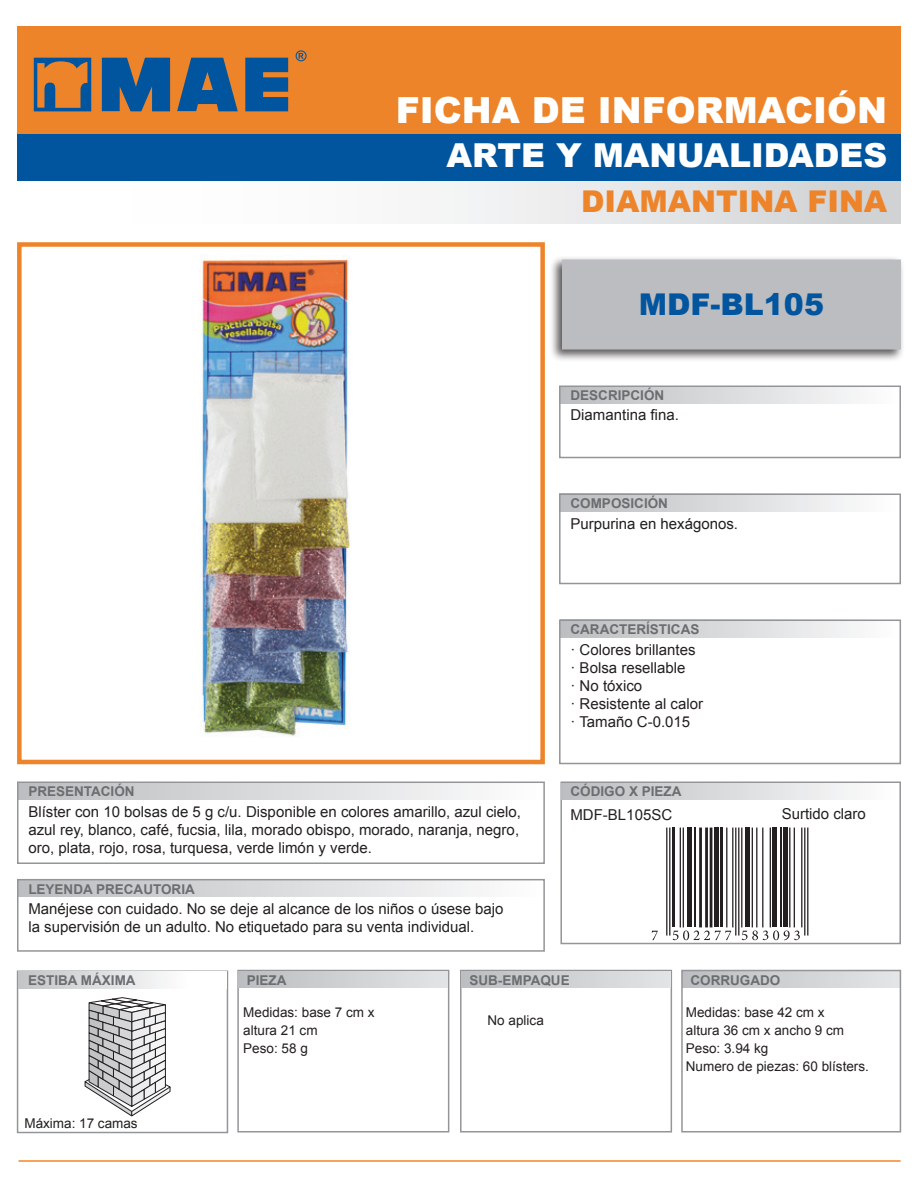
<style>
.page{position:relative;width:918px;height:1188px;background:#fff}
.page>*{position:absolute;margin:0;border:0;box-sizing:border-box;transform-origin:0 0}
.t1{font:900 36px "Arial";color:#fff}
.t2{font:900 33px "Arial";color:#fff}
.t3{font:900 30px "Arial";color:#ee842a}
.t4{font:900 30px "Arial";color:#01559e}
.t5{font:15px/18px "Arial";color:#231f20}
.t6{font:13.5px/18px "Arial";color:#231f20}
.t7{font:700 13.5px "Arial";color:#6c6d70}
</style>
<div class="page">
<div style="left:560px;top:782px;width:341px;height:162px;background:#fff;border:2px solid #939598"></div>
<div style="left:561px;top:783px;width:338px;height:17px;background:linear-gradient(to right,#bbbcbf,#fdfdfe)"></div>
<div style="left:17px;top:170px;width:884px;height:54px;background:linear-gradient(to right,#fff,#d5d6d8)"></div>
<div style="left:17px;top:116px;width:884px;height:65px;background:#01559e"></div>
<div style="left:17px;top:26px;width:884px;height:108px;background:#ee842a"></div>
<hr style="left:19px;top:1160px;width:882px;height:2px;background:#f58529">
<div style="left:17px;top:242px;width:528px;height:522px;border:4px solid #ee842a"></div>
<div style="left:549px;top:256px;width:356px;height:106px;background:#231f20;opacity:.75"></div>
<div style="left:562px;top:260px;width:339px;height:90px;background:#bcbdc0"></div>
<div style="left:560px;top:386px;width:340px;height:18px;background:linear-gradient(to right,#bbbdbf,#fcfdfd)"></div>
<div style="left:560px;top:494px;width:340px;height:18px;background:linear-gradient(to right,#bbbdbf,#fdfefe)"></div>
<div style="left:560px;top:620px;width:340px;height:18px;background:linear-gradient(to right,#bbbcbf,#fcfdfd)"></div>
<div style="left:559px;top:620px;width:342px;height:144px;border:2px solid #939598"></div>
<div style="left:18px;top:783px;width:526px;height:17px;background:linear-gradient(to right,#bbbdbf,#fdfdfd)"></div>
<div style="left:559px;top:386px;width:342px;height:72px;border:2px solid #939598"></div>
<div style="left:559px;top:494px;width:342px;height:90px;border:2px solid #939598"></div>
<div style="left:17px;top:782px;width:528px;height:82px;border:2px solid #939598"></div>
<svg style="left:102px;top:58px;width:68px;height:53px;background:#235b8d"></svg>
<svg style="left:177px;top:58px;width:61px;height:53px"></svg>
<svg style="left:245px;top:58px;width:43px;height:53px;background:#1e5a8f"></svg>
<svg style="left:34px;top:58px;width:57px;height:53px"></svg>
<svg style="left:296px;top:50px;width:11px;height:11px"></svg>
<div style="left:18px;top:880px;width:526px;height:17px;background:linear-gradient(to right,#bbbcbf,#fdfdfd)"></div>
<div style="left:17px;top:879px;width:528px;height:73px;border:2px solid #939598"></div>
<div style="left:237px;top:970px;width:212px;height:163px;border:2px solid #939598"></div>
<div style="left:460px;top:970px;width:212px;height:163px;border:2px solid #939598"></div>
<div style="left:683px;top:971px;width:217px;height:17px;background:linear-gradient(to right,#bcbdc0,#e4e5e7)"></div>
<div style="left:239px;top:971px;width:209px;height:17px;background:linear-gradient(to right,#bcbdc0,#e3e4e6)"></div>
<div style="left:461px;top:971px;width:210px;height:17px;background:linear-gradient(to right,#bcbdc0,#e3e4e5)"></div>
<div style="left:17px;top:971px;width:211px;height:162px;border:2px solid #939598"></div>
<div style="left:18px;top:972px;width:209px;height:17px;background:linear-gradient(to right,#c4c5c8,#fff)"></div>
<div style="left:681px;top:970px;width:220px;height:163px;border:2px solid #939598"></div>
<img style="left:201px;top:256px;width:149px;height:480px">
<hr style="left:669px;top:828px;width:1px;height:108px;background:#231f20">
<hr style="left:666px;top:828px;width:1px;height:108px;background:#231f20">
<hr style="left:672px;top:828px;width:3px;height:99px;background:#231f20">
<hr style="left:683px;top:828px;width:1px;height:99px;background:#231f20">
<hr style="left:680px;top:828px;width:1px;height:99px;background:#231f20">
<hr style="left:687px;top:828px;width:4px;height:99px;background:#231f20">
<hr style="left:695px;top:828px;width:1px;height:99px;background:#231f20">
<hr style="left:710px;top:828px;width:2px;height:99px;background:#231f20">
<hr style="left:705px;top:828px;width:3px;height:99px;background:#231f20">
<hr style="left:699px;top:828px;width:3px;height:99px;background:#231f20">
<hr style="left:714px;top:828px;width:4px;height:99px;background:#231f20">
<hr style="left:720px;top:828px;width:3px;height:99px;background:#231f20">
<hr style="left:738px;top:828px;width:1px;height:108px;background:#231f20">
<hr style="left:735px;top:828px;width:1px;height:108px;background:#231f20">
<hr style="left:741px;top:828px;width:1px;height:99px;background:#231f20">
<hr style="left:732px;top:828px;width:1px;height:99px;background:#231f20">
<hr style="left:726px;top:828px;width:1px;height:99px;background:#231f20">
<hr style="left:746px;top:828px;width:4px;height:99px;background:#231f20">
<hr style="left:770px;top:828px;width:1px;height:99px;background:#231f20">
<hr style="left:762px;top:828px;width:1px;height:99px;background:#231f20">
<hr style="left:756px;top:828px;width:1px;height:99px;background:#231f20">
<hr style="left:752px;top:828px;width:1px;height:99px;background:#231f20">
<hr style="left:773px;top:828px;width:4px;height:99px;background:#231f20">
<hr style="left:780px;top:828px;width:1px;height:99px;background:#231f20">
<hr style="left:783px;top:828px;width:4px;height:99px;background:#231f20">
<hr style="left:807px;top:828px;width:1px;height:108px;background:#231f20">
<hr style="left:804px;top:828px;width:1px;height:108px;background:#231f20">
<hr style="left:801px;top:828px;width:1px;height:99px;background:#231f20">
<hr style="left:794px;top:828px;width:1px;height:99px;background:#231f20">
<hr style="left:789px;top:828px;width:1px;height:99px;background:#231f20">
<svg style="left:652px;top:931px;width:6px;height:9px"></svg>
<svg style="left:673px;top:931px;width:58px;height:9px"></svg>
<svg style="left:742px;top:931px;width:58px;height:9px"></svg>
<svg style="left:85px;top:997px;width:85px;height:119px"></svg>
<h1 class="t1" style="left:396px;top:84px;width:493px">FICHA DE INFORMACIÓN</h1>
<h2 class="t2" style="left:446px;top:131px;width:442px">ARTE Y MANUALIDADES</h2>
<h3 class="t3" style="left:581px;top:180px;width:308px">DIAMANTINA FINA</h3>
<h3 class="t4" style="left:639px;top:282px;width:187px">MDF-BL105</h3>
<p class="t7" style="left:571px;top:387px;width:95px">DESCRIPCIÓN</p>
<p class="t5" style="left:570px;top:406px;width:110px">Diamantina fina.</p>
<p class="t7" style="left:571px;top:495px;width:99px">COMPOSICIÓN</p>
<p class="t5" style="left:570px;top:515px;width:169px">Purpurina en hexágonos.</p>
<p class="t7" style="left:571px;top:621px;width:130px">CARACTERÍSTICAS</p>
<p class="t7" style="left:28px;top:783px;width:108px">PRESENTACIÓN</p>
<p class="t5" style="left:28px;top:803px;width:494px">Blíster con 10 bolsas de 5 g c/u. Disponible en colores amarillo, azul cielo, azul rey, blanco, café, fucsia, lila, morado obispo, morado, naranja, negro, oro, plata, rojo, rosa, turquesa, verde limón y verde.</p>
<p class="t7" style="left:28px;top:880px;width:168px">LEYENDA PRECAUTORIA</p>
<p class="t5" style="left:28px;top:900px;width:477px">Manéjese con cuidado. No se deje al alcance de los niños o úsese bajo la supervisión de un adulto. No etiquetado para su venta individual.</p>
<p class="t5" style="left:570px;top:641px;width:134px">· Colores brillantes · Bolsa resellable<br>· No tóxico<br>· Resistente al calor · Tamaño C-0.015</p>
<p class="t7" style="left:571px;top:783px;width:113px">CÓDIGO X PIEZA</p>
<p class="t5" style="left:571px;top:806px;width:103px">MDF-BL105SC</p>
<p class="t5" style="left:782px;top:805px;width:86px">Surtido claro</p>
<p class="t7" style="left:28px;top:972px;width:109px">ESTIBA MÁXIMA</p>
<p class="t7" style="left:247px;top:972px;width:41px">PIEZA</p>
<p class="t7" style="left:469px;top:972px;width:102px">SUB-EMPAQUE</p>
<p class="t7" style="left:690px;top:972px;width:91px">CORRUGADO</p>
<p class="t6" style="left:24px;top:1114px;width:115px">Máxima: 17 camas</p>
<p class="t6" style="left:243px;top:1004px;width:133px">Medidas: base 7 cm x altura 21 cm<br>Peso: 58 g</p>
<p class="t6" style="left:686px;top:1004px;width:185px">Medidas: base 42 cm x<br>altura 36 cm x ancho 9 cm<br>Peso: 3.94 kg<br>Numero de piezas: 60 blísters.</p>
<p class="t6" style="left:488px;top:1012px;width:58px">No aplica</p>
</div>
